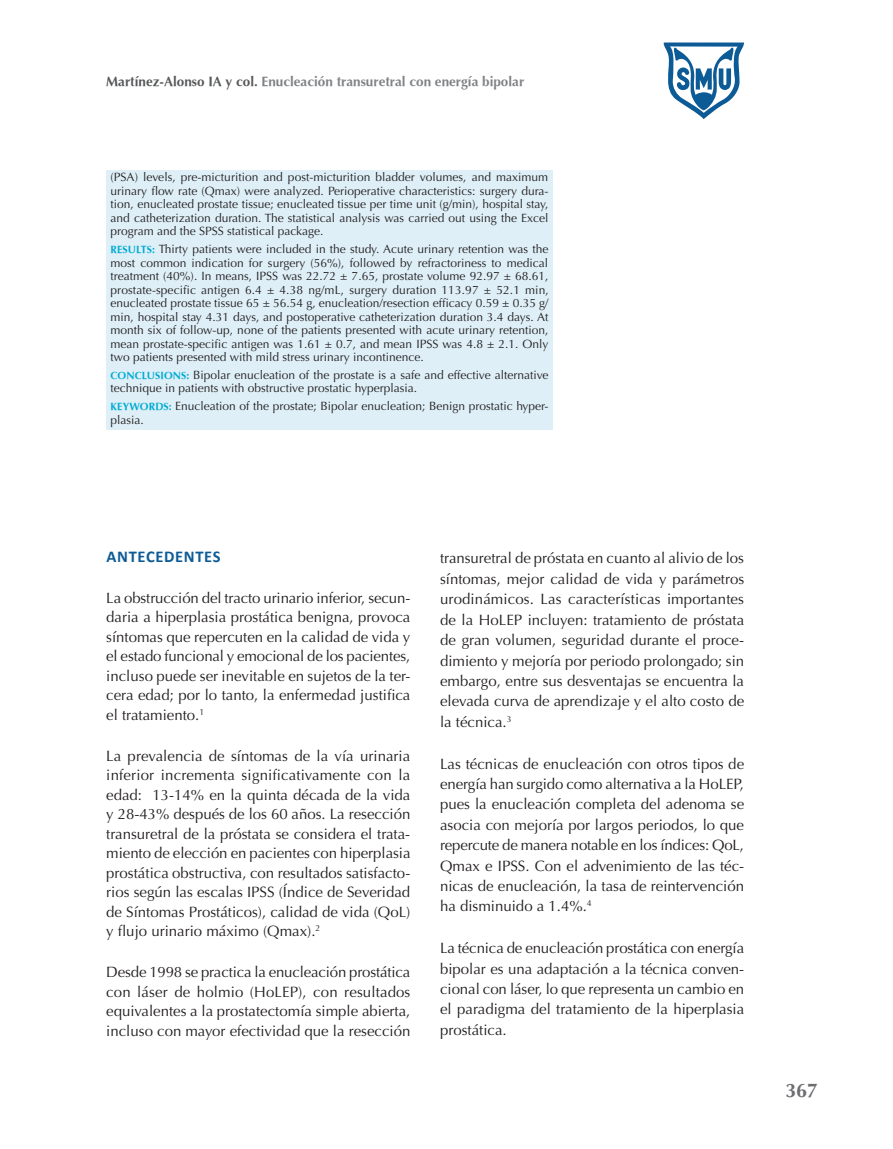
<style>
.page{position:relative;width:893px;height:1149px;background:#fff}
.page>*{position:absolute;margin:0;border:0;box-sizing:border-box;transform-origin:0 0}
.t1{font:700 19.5px "Optima";color:#6c6d70}
.t2{font:700 16.5px "Calibri";letter-spacing:.04em;color:#0d5b96}
.t3{font:15px/20.4px "Optima";color:#231f20;text-align:justify}
.t4{font:700 13.5px "Optima";color:#808285}
.t5{font:12px/13.5px "Optima";color:#231f20;text-align:justify}
.s1{color:#57585a}
.s2{font-weight:700;font-size:10.5px;color:#00abd2}
</style>
<div class="page">
<div style="left:106px;top:170px;width:447px;height:259px;background:#deeff7"></div>
<svg style="left:663px;top:42px;width:81px;height:77px"></svg>
<p class="t4" style="left:106px;top:73px;width:419px"><span class="s1">Martínez-Alonso IA y col.</span> Enucleación transuretral con energía bipolar</p>
<p class="t5" style="left:111px;top:170px;width:439px">(PSA) levels, pre-micturition and post-micturition bladder volumes, and maximum urinary flow rate (Qmax) were analyzed. Perioperative characteristics: surgery dura&shy;tion, enucleated prostate tissue; enucleated tissue per time unit (g/min), hospital stay, and catheterization duration. The statistical analysis was carried out using the Excel program and the SPSS statistical package.</p>
<p class="t5" style="left:111px;top:242px;width:440px"><span class="s2">RESULTS:</span> Thirty patients were included in the study. Acute urinary retention was the most common indication for surgery (56%), followed by refractoriness to medical treatment (40%). In means, IPSS was 22.72 ± 7.65, prostate volume 92.97 ± 68.61, prostate-specific antigen 6.4 ± 4.38 ng/mL, surgery duration 113.97 ± 52.1 min, enucleated prostate tissue 65 ± 56.54 g, enucleation/resection efficacy 0.59 ± 0.35 g/ min, hospital stay 4.31 days, and postoperative catheterization duration 3.4 days. At month six of follow-up, none of the patients presented with acute urinary retention, mean prostate-specific antigen was 1.61 ± 0.7, and mean IPSS was 4.8 ± 2.1. Only two patients presented with mild stress urinary incontinence.</p>
<p class="t5" style="left:111px;top:368px;width:439px"><span class="s2">CONCLUSIONS:</span> Bipolar enucleation of the prostate is a safe and effective alternative technique in patients with obstructive prostatic hyperplasia.</p>
<p class="t5" style="left:111px;top:399px;width:439px"><span class="s2">KEYWORDS:</span> Enucleation of the prostate; Bipolar enucleation; Benign prostatic hyper&shy;plasia.</p>
<p class="t2" style="left:107px;top:546px;width:115px">ANTECEDENTES</p>
<p class="t3" style="left:106px;top:588px;width:306px;line-height:19.5px">La obstrucción del tracto urinario inferior, secun&shy;daria a hiperplasia prostática benigna, provoca síntomas que repercuten en la calidad de vida y el estado funcional y emocional de los pacientes, incluso puede ser inevitable en sujetos de la ter&shy;cera edad; por lo tanto, la enfermedad justifica el tratamiento.<sup>1</sup></p>
<p class="t3" style="left:106px;top:745px;width:306px;line-height:19.5px">La prevalencia de síntomas de la vía urinaria inferior incrementa significativamente con la edad: 13-14% en la quinta década de la vida y 28-43% después de los 60 años. La resección transuretral de la próstata se considera el trata&shy;miento de elección en pacientes con hiperplasia prostática obstructiva, con resultados satisfacto&shy;rios según las escalas IPSS (Índice de Severidad de Síntomas Prostáticos), calidad de vida (QoL) y flujo urinario máximo (Qmax).<sup>2</sup></p>
<p class="t3" style="left:106px;top:962px;width:306px;line-height:19.5px">Desde 1998 se practica la enucleación prostática con láser de holmio (HoLEP), con resultados equivalentes a la prostatectomía simple abierta, incluso con mayor efectividad que la resección</p>
<p class="t3" style="left:440px;top:548px;width:306px">transuretral de próstata en cuanto al alivio de los síntomas, mejor calidad de vida y parámetros urodinámicos. Las características importantes de la HoLEP incluyen: tratamiento de próstata de gran volumen, seguridad durante el proce&shy;dimiento y mejoría por periodo prolongado; sin embargo, entre sus desventajas se encuentra la elevada curva de aprendizaje y el alto costo de la técnica.<sup>3</sup></p>
<p class="t3" style="left:440px;top:753px;width:306px">Las técnicas de enucleación con otros tipos de energía han surgido como alternativa a la HoLEP, pues la enucleación completa del adenoma se asocia con mejoría por largos periodos, lo que repercute de manera notable en los índices: QoL, Qmax e IPSS. Con el advenimiento de las téc&shy;nicas de enucleación, la tasa de reintervención ha disminuido a 1.4%.<sup>4</sup></p>
<p class="t3" style="left:440px;top:937px;width:306px">La técnica de enucleación prostática con energía bipolar es una adaptación a la técnica conven&shy;cional con láser, lo que representa un cambio en el paradigma del tratamiento de la hiperplasia prostática.</p>
<h1 class="t1" style="left:785px;top:1079px;width:34px">367</h1>
</div>
